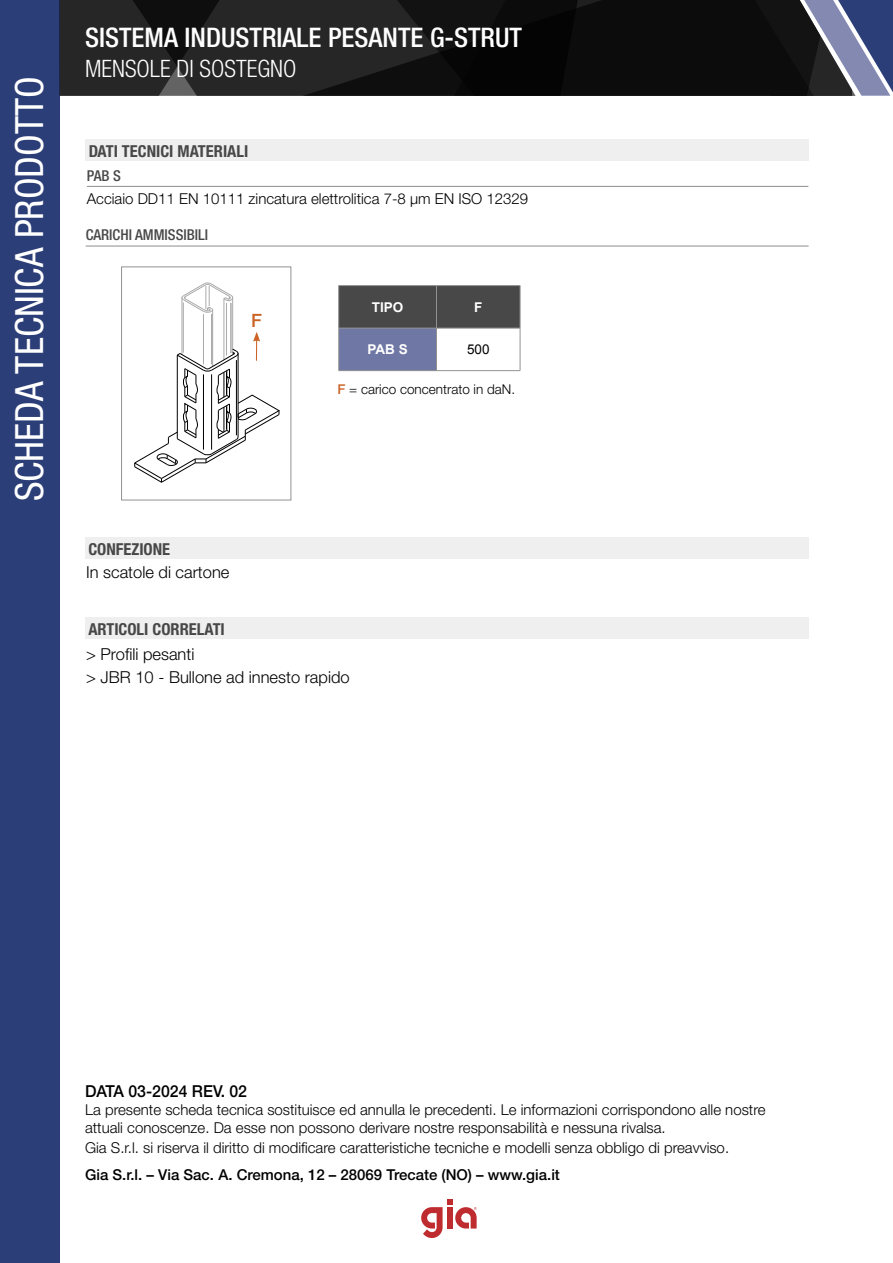
<style>
.page{position:relative;width:893px;height:1263px;background:#fff}
.page>*{position:absolute;margin:0;border:0;box-sizing:border-box;transform-origin:0 0}
.t1{font:condensed 39px "Helvetica Neue LT Std";color:#fff}
.t2{font:500 condensed 27px "Helvetica Neue LT Std";color:#fff}
.t3{font:300 condensed 24px "Helvetica Neue LT Std";color:#fff}
.t4{font:500 18.45px "Helvetica Neue LT Std";color:#cc6427}
.Stile_di_paragrafo_1{font:300 16.5px "Helvetica Neue LT Std";color:#000}
.t5{font:700 condensed 16.5px "Helvetica Neue LT Std";color:#484848}
.t6{font:500 16.5px "Helvetica Neue LT Std";color:#000;scale:.96 1}
.t7{font:300 15px "Helvetica Neue LT Std";color:#000}
.t8{font:500 15px "Helvetica Neue LT Std";color:#000}
.t9{font:500 condensed 15px "Helvetica Neue LT Std";color:#484848}
.t10{font:300 13.5px "Helvetica Neue LT Std";color:#000}
.t11{font:700 13.5px "Arial";color:#fff}
.t12{font:13.5px "Arial";color:#000}
.s1{font-weight:500;color:#cc6427}
</style>
<div class="page">
<div style="left:0;top:0;width:60px;height:1263px;background:#2c3e77"></div>
<svg style="left:421px;top:1199px;width:56px;height:39px"></svg>
<svg style="left:64px;top:0;width:740px;height:96px;background:#171717"></svg>
<svg style="left:804px;top:0;width:89px;height:96px;background:#5c6381"></svg>
<div style="left:339px;top:286px;width:181px;height:42px;background:#484848"></div>
<div style="left:339px;top:328px;width:97px;height:43px;background:#6f77a4"></div>
<hr style="left:338px;top:328px;width:98px;height:1px;background:#939393">
<hr style="left:436px;top:328px;width:84px;height:1px;background:#939393">
<hr style="left:338px;top:370px;width:98px;height:1px;background:#939393">
<hr style="left:436px;top:370px;width:84px;height:1px;background:#939393">
<hr style="left:338px;top:285px;width:98px;height:1px;background:#939393">
<hr style="left:338px;top:286px;width:1px;height:42px;background:#939393">
<hr style="left:436px;top:285px;width:84px;height:1px;background:#939393">
<hr style="left:436px;top:286px;width:1px;height:42px;background:#939393">
<hr style="left:520px;top:286px;width:1px;height:42px;background:#939393">
<hr style="left:338px;top:328px;width:1px;height:42px;background:#939393">
<hr style="left:436px;top:328px;width:1px;height:42px;background:#939393">
<hr style="left:520px;top:328px;width:1px;height:42px;background:#939393">
<div style="left:121px;top:266px;width:170px;height:234px;border:1px solid #939393"></div>
<svg style="left:134px;top:282px;width:146px;height:201px"></svg>
<hr style="left:86px;top:245px;width:723px;height:2px;background:#939393">
<hr style="left:87px;top:186px;width:721px;height:1px;background:#939393">
<div style="left:85px;top:140px;width:724px;height:21px;background:#efefef"></div>
<div style="left:85px;top:537px;width:723px;height:22px;background:#efefef"></div>
<div style="left:85px;top:617px;width:723px;height:22px;background:#efefef"></div>
<p class="t1" style="left:7px;top:501px;width:426px;rotate:-90deg">SCHEDA TECNICA PRODOTTO</p>
<p class="t2" style="left:85px;top:21px;width:438px">SISTEMA INDUSTRIALE PESANTE G-STRUT</p>
<p class="t3" style="left:85px;top:55px;width:213px">MENSOLE DI SOSTEGNO</p>
<p class="t5" style="left:89px;top:141px;width:161px">DATI TECNICI MATERIALI</p>
<p class="t9" style="left:87px;top:166px;width:36px">PAB S</p>
<p class="t7" style="left:87px;top:190px;width:443px">Acciaio DD11 EN 10111 zincatura elettrolitica 7-8 μm EN ISO 12329</p>
<p class="t9" style="left:86px;top:225px;width:124px">CARICHI AMMISSIBILI</p>
<p class="t4" style="left:251px;top:309px;width:12px">F</p>
<p class="t5" style="left:88px;top:539px;width:83px">CONFEZIONE</p>
<p class="Stile_di_paragrafo_1" style="left:86px;top:562px;width:145px">In scatole di cartone</p>
<p class="t5" style="left:88px;top:619px;width:138px">ARTICOLI CORRELATI</p>
<p class="t11" style="left:372px;top:298px;width:33px">TIPO</p>
<p class="t11" style="left:474px;top:298px;width:10px">F</p>
<p class="t11" style="left:367px;top:341px;width:42px">PAB S</p>
<p class="t12" style="left:467px;top:341px;width:24px">500</p>
<p class="t10" style="left:337px;top:380px;width:179px"><span class="s1">F</span> = carico concentrato in daN.</p>
<p class="Stile_di_paragrafo_1" style="left:86px;top:644px;width:110px">&gt; Profili pesanti</p>
<p class="Stile_di_paragrafo_1" style="left:86px;top:667px;width:265px">&gt; JBR 10 - Bullone ad innesto rapido</p>
<p class="t6" style="left:85px;top:1081px;width:170px">DATA 03-2024 REV. 02</p>
<p class="t7" style="left:85px;top:1101px;width:682px">La presente scheda tecnica sostituisce ed annulla le precedenti. Le informazioni corrispondono alle nostre</p>
<p class="t7" style="left:85px;top:1119px;width:582px">attuali conoscenze. Da esse non possono derivare nostre responsabilità e nessuna rivalsa.</p>
<p class="t7" style="left:85px;top:1138px;width:646px">Gia S.r.l. si riserva il diritto di modificare caratteristiche tecniche e modelli senza obbligo di preavviso.</p>
<p class="t8" style="left:85px;top:1166px;width:476px">Gia S.r.l. – Via Sac. A. Cremona, 12 – 28069 Trecate (NO) – www.gia.it</p>
</div>
